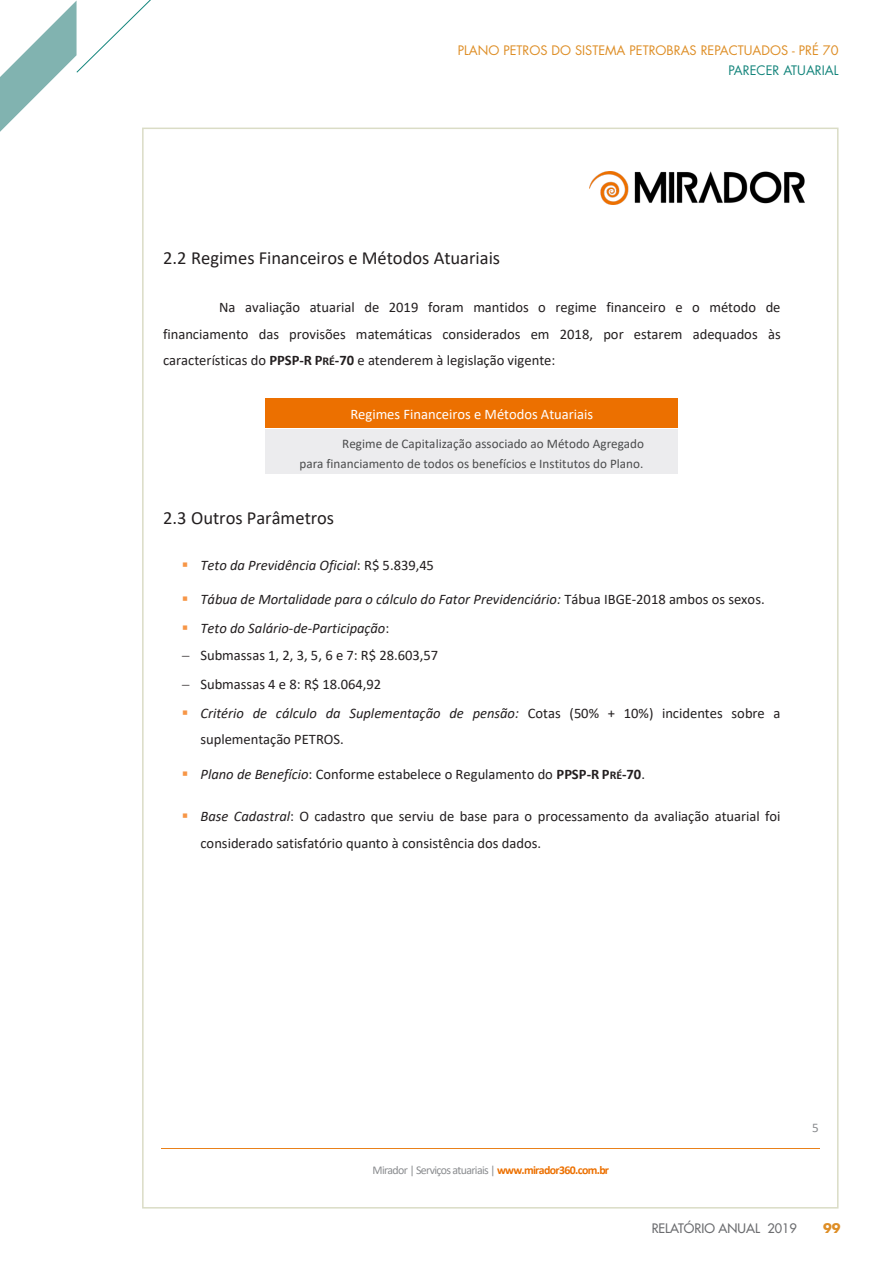
<style>
.page{position:relative;width:893px;height:1263px;background:#fff}
.page>*{position:absolute;margin:0;border:0;box-sizing:border-box;transform-origin:0 0}
.t1{font:18.6px "Calibri";color:#231f20}
.t2{font:14.55px/26.5px "Calibri";color:#231f20}
.t3{font:italic 14.55px "Calibri";color:#231f20}
.t4{font:14.55px "Calibri";color:#fff}
.t5{font:13.2px/19.8px "Calibri";color:#4b4c4d;text-align:right}
.t6{font:13.2px "Calibri";color:#8b8d90}
.t7{font:12.75px "Futura Std";color:#de8e26}
.t8{font:500 12.75px "Futura Std";color:#6c6d70}
.t9{font:12.75px "Futura Std";color:#13847b}
.t10{font:700 12.75px "Futura Std";color:#de8e26}
.t11{font:11.85px "Calibri";letter-spacing:-.055em;color:#8b8d90}
.s1{font-weight:700}
.s2{font-weight:700;font-size:11.85px}
.s3{color:#f79646}
.s4{font-style:normal}
.s5{font-style:italic}
.s6{font-weight:700;color:#ec7000}
</style>
<div class="page">
<svg style="left:0;top:0;width:218px;height:132px"></svg>
<hr style="left:161px;top:1148px;width:659px;height:1px;background:#e9811a">
<img style="left:589px;top:171px;width:215px;height:34px">
<div style="left:269px;top:397px;width:405px;height:31px;background:#ec7000"></div>
<hr style="left:265px;top:397px;width:413px;height:1px;background:#fff">
<div style="left:265px;top:429px;width:413px;height:45px;background:#ececee"></div>
<p class="t7" style="left:458px;top:42px;width:382px">PLANO PETROS DO SISTEMA PETROBRAS REPACTUADOS - PRÉ 70</p>
<p class="t9" style="left:728px;top:62px;width:111px">PARECER ATUARIAL</p>
<p class="t1" style="left:163px;top:245px;width:339px">2.2 Regimes Financeiros e Métodos Atuariais</p>
<p class="t2" style="left:163px;top:294px;width:619px;text-align:justify;text-indent:56px">Na avaliação atuarial de 2019 foram mantidos o regime financeiro e o método de financiamento das provisões matemáticas considerados em 2018, por estarem adequados às características do <span class="s1">PPSP-R P</span><span class="s2">RÉ</span><span class="s1">-70</span> e atenderem à legislação vigente:</p>
<p class="t4" style="left:350px;top:404px;width:244px">Regimes Financeiros e Métodos Atuariais</p>
<p class="t5" style="left:299px;top:433px;width:346px">Regime de Capitalização associado ao Método Agregado<br>para financiamento de todos os benefícios e Institutos do Plano.</p>
<p class="t1" style="left:163px;top:505px;width:173px">2.3 Outros Parâmetros</p>
<p class="t3" style="left:182px;top:555px;width:254px"><span class="s3">▪</span> Teto da Previdência Oficial<span class="s4">: R$ 5.839,45</span></p>
<p class="t3" style="left:182px;top:589px;width:584px"><span class="s3">▪</span> Tábua de Mortalidade para o cálculo do Fator Previdenciário: <span class="s4">Tábua IBGE-2018 ambos os sexos.</span></p>
<p class="t2" style="left:182px;top:614px;width:258px;line-height:27.5px"><span class="s3">▪</span> <span class="s5">Teto do Salário-de-Participação</span>:<br>− Submassas 1, 2, 3, 5, 6 e 7: R$ 28.603,57</p>
<p class="t2" style="left:182px;top:671px;width:201px">− Submassas 4 e 8: R$ 18.064,92</p>
<p class="t2" style="left:200px;top:699px;width:582px;text-indent:-19px"><span class="s3">▪</span> <span class="s5">Critério de cálculo da Suplementação de pensão:</span> Cotas (50% + 10%) incidentes sobre a suplementação PETROS.</p>
<p class="t2" style="left:182px;top:760px;width:465px"><span class="s3">▪</span> <span class="s5">Plano de Benefício</span>: Conforme estabelece o Regulamento do <span class="s1">PPSP-R P</span><span class="s2">RÉ</span><span class="s1">-70</span>.</p>
<p class="t2" style="left:200px;top:802px;width:582px;text-indent:-19px"><span class="s3">▪</span> <span class="s5">Base Cadastral</span>: O cadastro que serviu de base para o processamento da avaliação atuarial foi considerado satisfatório quanto à consistência dos dados.</p>
<p class="t11" style="left:372px;top:1161px;width:238px">Mirador | Serviços atuariais | <span class="s6">www.mirador360.com.br</span></p>
<p class="t6" style="left:812px;top:1118px;width:8px">5</p>
<p class="t8" style="left:652px;top:1220px;width:147px">RELATÓRIO ANUAL 2019</p>
<p class="t10" style="left:823px;top:1220px;width:19px">99</p>
</div>
